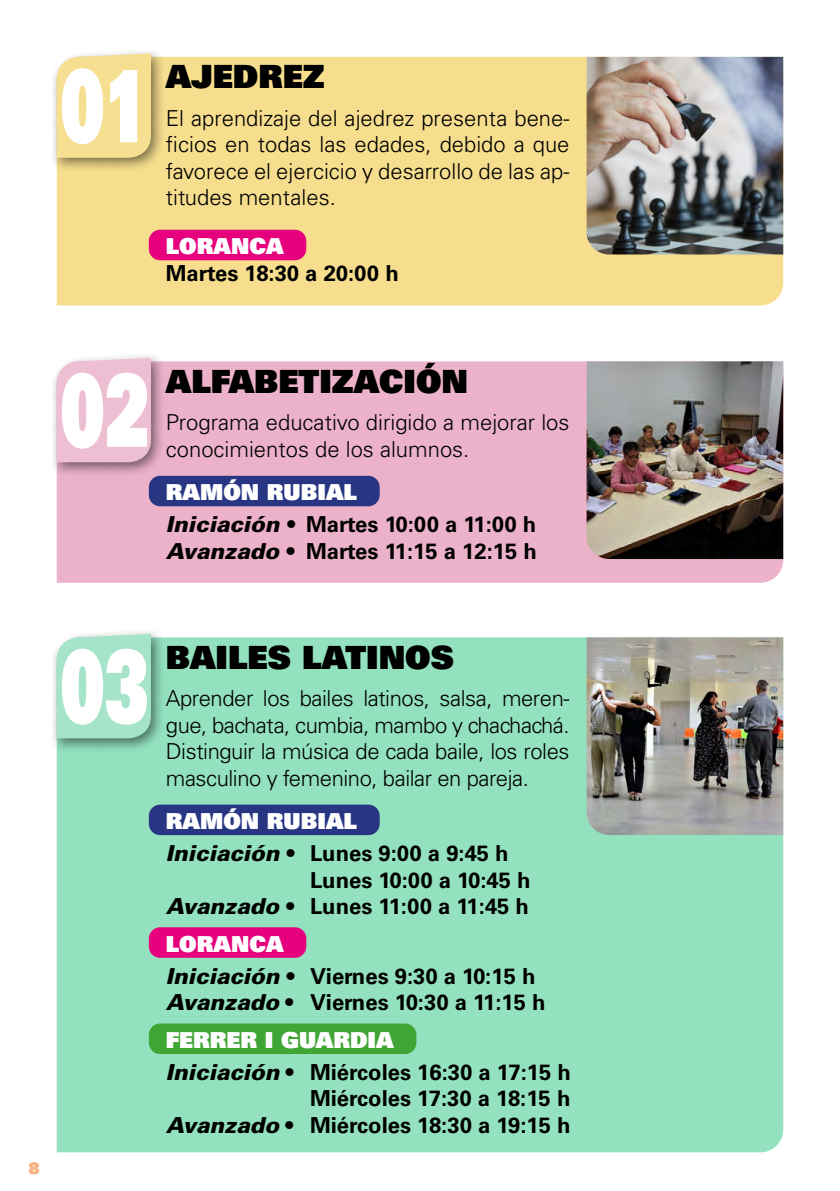
<style>
.page{position:relative;width:840px;height:1191px;background:#fff}
.page>*{position:absolute;margin:0;border:0;box-sizing:border-box;transform-origin:0 0}
.t1{font:100px "Univers LT Std X Black";color:#fff;scale:.63 1}
.t2{font:32px "Univers LT Std X Black";color:#000}
.t3{font:300 22px/26.4px "Univers LT Std";color:#000;text-align:justify}
.t4{font:700 22px/26.4px "Univers LT Std";color:#000}
.t5{font:22px "Univers LT Std X Black";color:#fff}
.t6{font:16px "Univers LT Std X Black";color:#f7b284}
.s1{font-weight:900;font-style:italic}
</style>
<div class="page">
<div style="left:57px;top:361px;width:725px;height:222px;background:#ecb2ca"></div>
<div style="left:57px;top:57px;width:725px;height:248px;background:#f6de8e"></div>
<div style="left:49px;top:351px;width:116px;height:126px;background:#000;opacity:.5"></div>
<div style="left:57px;top:358px;width:94px;height:104px;background:#eebed2"></div>
<div style="left:49px;top:47px;width:116px;height:126px;background:#000;opacity:.5"></div>
<div style="left:57px;top:53px;width:94px;height:105px;background:#f6df91"></div>
<div style="left:149px;top:476px;width:230px;height:30px;background:#283583;border-radius:11px"></div>
<img style="left:586px;top:361px;width:196px;height:198px">
<img style="left:586px;top:57px;width:196px;height:197px">
<div style="left:57px;top:637px;width:725px;height:515px;background:#93e1bf"></div>
<div style="left:49px;top:627px;width:116px;height:126px;background:#000;opacity:.5"></div>
<div style="left:57px;top:634px;width:94px;height:104px;background:#a5e4c8"></div>
<div style="left:149px;top:804px;width:230px;height:31px;background:#283583;border-radius:11px"></div>
<div style="left:149px;top:927px;width:157px;height:30px;background:#e6007d;border-radius:11px"></div>
<div style="left:149px;top:1023px;width:267px;height:31px;background:#3fa535;border-radius:11px"></div>
<img style="left:586px;top:637px;width:196px;height:198px">
<div style="left:149px;top:230px;width:157px;height:30px;background:#e6007d;border-radius:11px"></div>
<h1 class="t1" style="left:60px;top:41px;width:142px">01</h1>
<h2 class="t2" style="left:166px;top:56px;width:160px">AJEDREZ</h2>
<p class="t3" style="left:166px;top:105px;width:405px">El aprendizaje del ajedrez presenta bene&shy;ficios en todas las edades, debido a que favorece el ejercicio y desarrollo de las ap&shy;titudes mentales.</p>
<p class="t5" style="left:166px;top:232px;width:119px">LORANCA</p>
<p class="t4" style="left:166px;top:260px;width:234px">Martes 18:30 a 20:00 h</p>
<h1 class="t1" style="left:60px;top:345px;width:142px">02</h1>
<h2 class="t2" style="left:166px;top:360px;width:303px">ALFABETIZACIÓN</h2>
<p class="t3" style="left:166px;top:409px;width:405px">Programa educativo dirigido a mejorar los conocimientos de los alumnos.</p>
<p class="t5" style="left:166px;top:478px;width:192px">RAMÓN RUBIAL</p>
<p class="t4" style="left:166px;top:511px;width:372px"><span class="s1">Iniciación</span> • Martes 10:00 a 11:00 h<br><span class="s1">Avanzado</span> • Martes 11:15 a 12:15 h</p>
<p class="t6" style="left:28px;top:1158px;width:13px">8</p>
<h1 class="t1" style="left:60px;top:621px;width:142px">03</h1>
<h2 class="t2" style="left:166px;top:636px;width:289px">BAILES LATINOS</h2>
<p class="t3" style="left:166px;top:685px;width:405px">Aprender los bailes latinos, salsa, meren&shy;gue, bachata, cumbia, mambo y chachachá.<br>Distinguir la música de cada baile, los roles masculino y femenino, bailar en pareja.</p>
<p class="t5" style="left:166px;top:806px;width:192px">RAMÓN RUBIAL</p>
<p class="t4" style="left:166px;top:840px;width:344px"><span class="s1">Iniciación</span> • Lunes 9:00 a 9:45 h</p>
<p class="t4" style="left:310px;top:866px;width:222px">Lunes 10:00 a 10:45 h</p>
<p class="t4" style="left:166px;top:893px;width:364px"><span class="s1">Avanzado</span> • Lunes 11:00 a 11:45 h</p>
<p class="t5" style="left:166px;top:929px;width:119px">LORANCA</p>
<p class="t4" style="left:166px;top:963px;width:381px"><span class="s1">Iniciación</span> • Viernes 9:30 a 10:15 h<br><span class="s1">Avanzado</span> • Viernes 10:30 a 11:15 h</p>
<p class="t5" style="left:166px;top:1025px;width:229px">FERRER I GUARDIA</p>
<p class="t4" style="left:166px;top:1059px;width:406px;text-align:right"><span class="s1">Iniciación</span> • Miércoles 16:30 a 17:15 h<br>Miércoles 17:30 a 18:15 h<br><span class="s1">Avanzado</span> • Miércoles 18:30 a 19:15 h</p>
</div>
